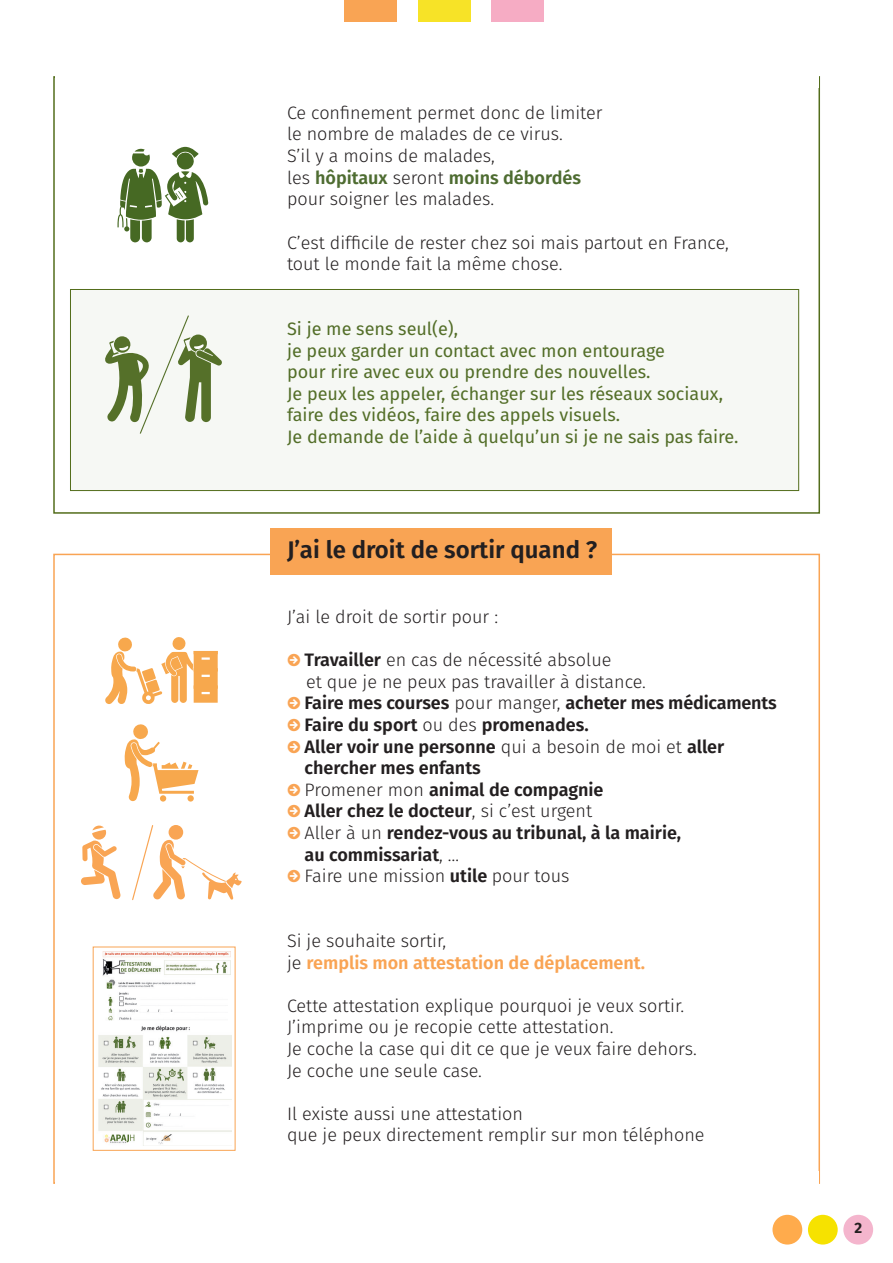
<style>
.page{position:relative;width:893px;height:1263px;background:#fff}
.page>*{position:absolute;margin:0;border:0;box-sizing:border-box;transform-origin:0 0}
.t1{font:600 24px "Fira Sans";color:#231f20}
.t2{font:300 18px/21.6px "Fira Sans";color:#231f20}
.t3{font:600 18px/21.6px "Fira Sans";color:#231f20}
.t4{font:18px/21.6px "Fira Sans";color:#536e28}
.t5{font:600 18px/21.6px "Fira Sans";color:#f9a454}
.t6{font:700 15px "Fira Sans";color:#231f20}
.s1{font-weight:600;color:#4e6c31}
.s2{font-family:"Klavika Arrows";font-weight:700;color:#f9a454}
.s3{font-weight:600}
.s4{font-weight:300}
.s5{font-weight:300;color:#231f20}
</style>
<div class="page">
<div style="left:344px;top:0;width:53px;height:21px;background:#f9a454"></div>
<div style="left:418px;top:0;width:53px;height:21px;background:#f7e327"></div>
<div style="left:491px;top:0;width:53px;height:21px;background:#f6acc4"></div>
<div style="left:772px;top:1215px;width:30px;height:29px;background:#ffab4c;border-radius:50%"></div>
<div style="left:808px;top:1215px;width:30px;height:29px;background:#f6e200;border-radius:50%"></div>
<div style="left:843px;top:1215px;width:30px;height:29px;background:#f4b5cd;border-radius:50%"></div>
<div style="left:70px;top:289px;width:729px;height:202px;background:#f6f8f4;border:1px solid #536d1b"></div>
<div style="left:271px;top:528px;width:341px;height:47px;background:#f9a454"></div>
<img style="left:98px;top:952px;width:133px;height:193px">
<svg style="left:105px;top:637px;width:113px;height:67px"></svg>
<svg style="left:81px;top:825px;width:40px;height:74px"></svg>
<svg style="left:132px;top:825px;width:110px;height:76px"></svg>
<svg style="left:124px;top:724px;width:74px;height:77px"></svg>
<svg style="left:117px;top:147px;width:91px;height:95px"></svg>
<svg style="left:105px;top:315px;width:117px;height:119px"></svg>
<p class="t2" style="left:287px;top:102px;width:317px">Ce confinement permet donc de limiter le nombre de malades de ce virus.</p>
<p class="t2" style="left:287px;top:145px;width:295px">S’il y a moins de malades,<br>les <span class="s1">hôpitaux</span> seront <span class="s1">moins débordés</span></p>
<p class="t2" style="left:287px;top:188px;width:209px">pour soigner les malades.</p>
<p class="t2" style="left:287px;top:231px;width:443px">C’est difficile de rester chez soi mais partout en France,</p>
<p class="t2" style="left:287px;top:253px;width:277px">tout le monde fait la même chose.</p>
<p class="t4" style="left:287px;top:317px;width:379px">Si je me sens seul(e),<br>je peux garder un contact avec mon entourage</p>
<p class="t4" style="left:287px;top:361px;width:365px">pour rire avec eux ou prendre des nouvelles.</p>
<p class="t4" style="left:287px;top:382px;width:437px">Je peux les appeler, échanger sur les réseaux sociaux, faire des vidéos, faire des appels visuels.</p>
<p class="t4" style="left:287px;top:425px;width:453px">Je demande de l’aide à quelqu’un si je ne sais pas faire.</p>
<p class="t1" style="left:287px;top:530px;width:312px">J’ai le droit de sortir quand ?</p>
<p class="t2" style="left:287px;top:606px;width:213px">J’ai le droit de sortir pour :</p>
<p class="t2" style="left:287px;top:649px;width:326px"><span class="s2">R</span> <span class="s3">Travailler</span> en cas de nécessité absolue</p>
<p class="t2" style="left:306px;top:671px;width:341px">et que je ne peux pas travailler à distance.</p>
<p class="t3" style="left:287px;top:691px;width:491px"><span class="s2">R</span> Faire mes courses <span class="s4">pour manger,</span> acheter mes médicaments</p>
<p class="t3" style="left:287px;top:713px;width:303px"><span class="s2">R</span> Faire du sport <span class="s4">ou des</span> promenades.</p>
<p class="t3" style="left:305px;top:734px;width:421px;text-indent:-18px"><span class="s2">R</span> Aller voir une personne <span class="s4">qui a besoin de moi et</span> aller chercher mes enfants</p>
<p class="t3" style="left:287px;top:778px;width:318px"><span class="s2">R</span> <span class="s4">Promener mon</span> animal de compagnie</p>
<p class="t3" style="left:287px;top:799px;width:307px"><span class="s2">R</span> Aller chez le docteur<span class="s4">, si c’est urgent</span></p>
<p class="t3" style="left:305px;top:821px;width:378px;text-indent:-18px"><span class="s2">R</span> <span class="s4">Aller à un</span> rendez-vous au tribunal, à la mairie, au commissariat<span class="s4">, …</span></p>
<p class="t2" style="left:287px;top:865px;width:284px"><span class="s2">R</span> Faire une mission <span class="s3">utile</span> pour tous</p>
<p class="t5" style="left:287px;top:929px;width:360px"><span class="s5">Si je souhaite sortir,<br>je</span> remplis mon attestation de déplacement.</p>
<p class="t2" style="left:287px;top:995px;width:399px">Cette attestation explique pourquoi je veux sortir.</p>
<p class="t2" style="left:287px;top:1016px;width:328px">J’imprime ou je recopie cette attestation.</p>
<p class="t2" style="left:287px;top:1038px;width:411px">Je coche la case qui dit ce que je veux faire dehors.</p>
<p class="t2" style="left:287px;top:1059px;width:196px">Je coche une seule case.</p>
<p class="t2" style="left:287px;top:1103px;width:237px">Il existe aussi une attestation</p>
<p class="t2" style="left:287px;top:1124px;width:419px">que je peux directement remplir sur mon téléphone</p>
<p class="t6" style="left:854px;top:1215px;width:9px">2</p>
</div>
